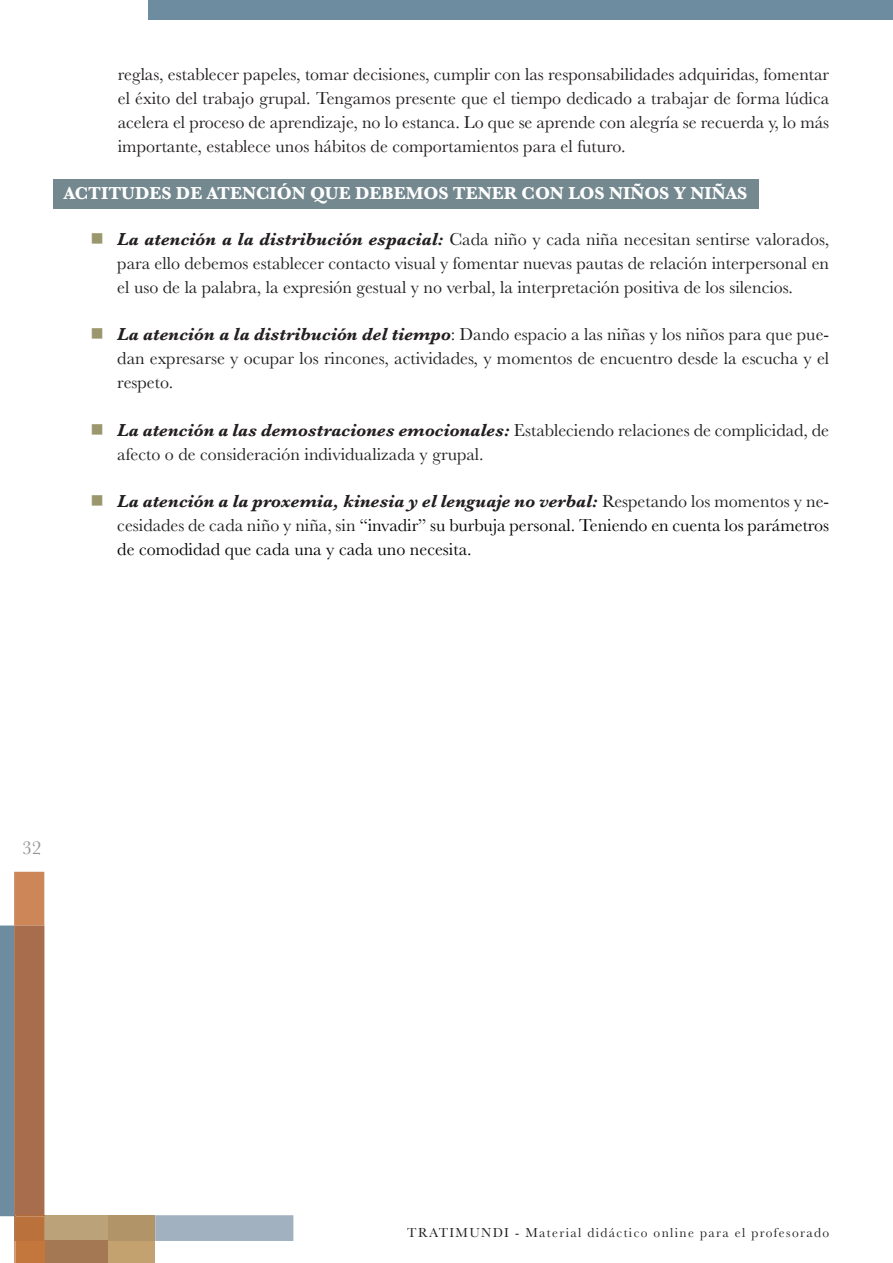
<style>
.page{position:relative;width:893px;height:1263px;background:#fff}
.page>*{position:absolute;margin:0;border:0;box-sizing:border-box;transform-origin:0 0}
.t1{font:19.5px "Baskerville";color:#939598}
.t2{font:18px/24px "Baskerville";color:#231f20;text-align:justify}
.t3{font:18px/24px "Baskerville";color:#040503;text-align:justify}
.t4{font:700 18px "Baskerville";letter-spacing:-.005em;color:#fff}
.t5{font:13.5px "Baskerville";letter-spacing:.1em;color:#231f20}
.s1{color:#9b976d}
.s2{font-weight:700;font-style:italic}
.s3{font-weight:700;font-style:italic;color:#231f20}
.s4{color:#231f20}
</style>
<div class="page">
<svg style="left:0;top:872px;width:293px;height:391px"></svg>
<div style="left:148px;top:0;width:745px;height:20px;background:#6d8c9f"></div>
<div style="left:53px;top:179px;width:706px;height:29px;background:#74888f"></div>
<p class="t2" style="left:118px;top:62px;width:713px">reglas, establecer papeles, tomar decisiones, cumplir con las responsabilidades adquiridas, fomentar el éxito del trabajo grupal. Tengamos presente que el tiempo dedicado a trabajar de forma lúdica acelera el proceso de aprendizaje, no lo estanca. Lo que se aprende con alegría se recuerda y, lo más importante, establece unos hábitos de comportamientos para el futuro.</p>
<p class="t4" style="left:64px;top:181px;width:685px">ACTITUDES DE ATENCIÓN QUE DEBEMOS TENER CON LOS NIÑOS Y NIÑAS</p>
<p class="t2" style="left:117px;top:227px;width:713px;text-indent:-27px"><span class="s1">■</span> <span class="s2">La atención a la distribución espacial:</span> Cada niño y cada niña necesitan sentirse valorados, para ello debemos establecer contacto visual y fomentar nuevas pautas de relación interpersonal en el uso de la palabra, la expresión gestual y no verbal, la interpretación positiva de los silencios.</p>
<p class="t2" style="left:117px;top:323px;width:713px;text-indent:-27px"><span class="s1">■</span> <span class="s2">La atención a la distribución del tiempo</span>: Dando espacio a las niñas y los niños para que pue&shy;dan expresarse y ocupar los rincones, actividades, y momentos de encuentro desde la escucha y el respeto.</p>
<p class="t2" style="left:117px;top:418px;width:713px;text-indent:-27px"><span class="s1">■</span> <span class="s2">La atención a las demostraciones emocionales:</span> Estableciendo relaciones de complicidad, de afecto o de consideración individualizada y grupal.</p>
<p class="t3" style="left:117px;top:490px;width:713px;text-indent:-27px"><span class="s1">■</span> <span class="s3">La atención a la proxemia, kinesia y el lenguaje no verbal:</span> <span class="s4">Respetando los momentos y ne&shy;cesidades de cada niño y niña, sin</span> “invadir” su burbuja personal. Teniendo en cuenta los parámetros de comodidad que cada una y cada uno necesita.</p>
<p class="t1" style="left:22px;top:836px;width:21px">32</p>
<p class="t5" style="left:407px;top:1224px;width:423px">TRATIMUNDI - Material didáctico online para el profesorado</p>
</div>
